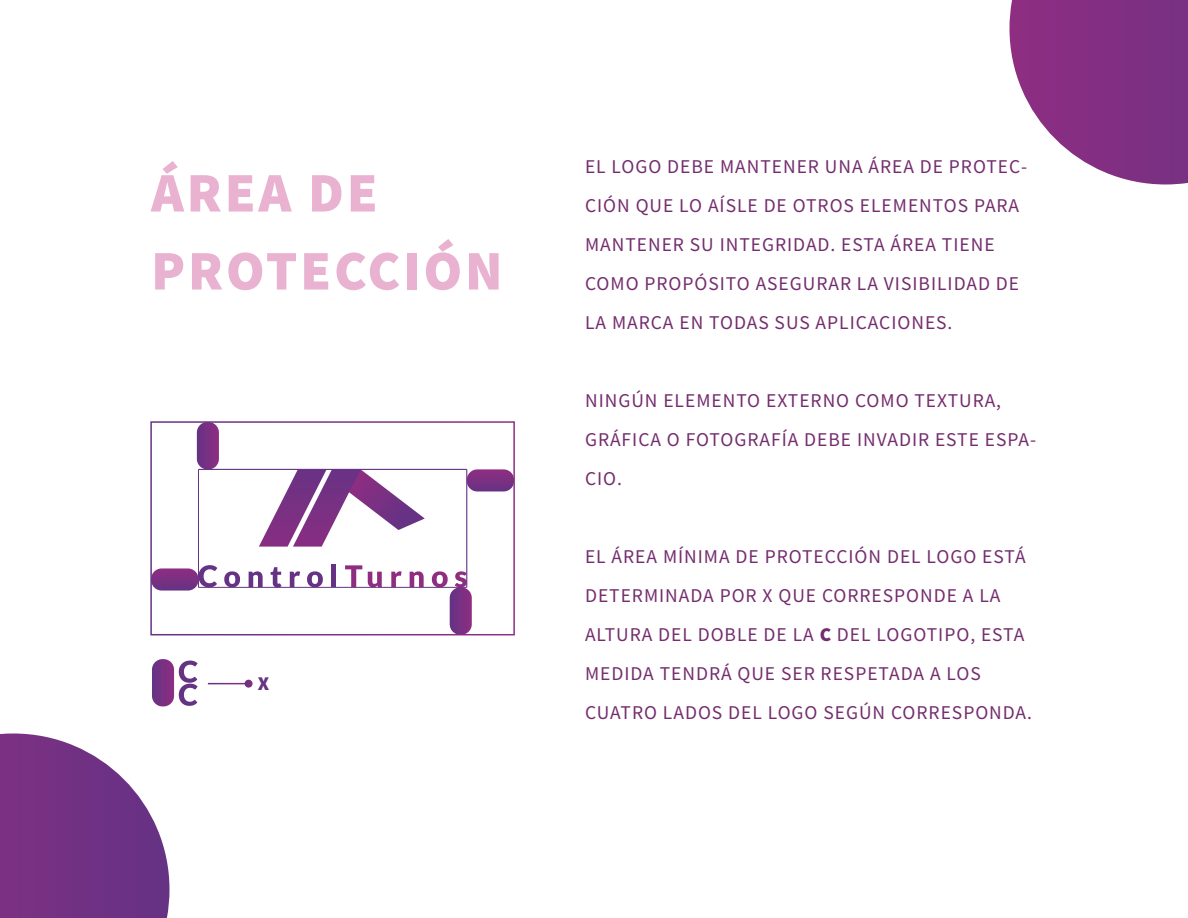
<style>
.page{position:relative;width:1188px;height:918px;background:#fff}
.page>*{position:absolute;margin:0;border:0;box-sizing:border-box;transform-origin:0 0}
.t1{font:900 55.95px/78px "Source Sans Pro";letter-spacing:.05em;color:#eab2d1}
.t2{font:19.5px/39px "Source Sans Pro";letter-spacing:.05em;color:#742d6e}
.t3{font:900 19.5px "Source Sans Pro";color:#653284}
.s1{font-weight:900}
</style>
<div class="page">
<svg style="left:259px;top:470px;width:166px;height:77px"></svg>
<svg style="left:224px;top:571px;width:16px;height:16px"></svg>
<svg style="left:249px;top:571px;width:14px;height:16px"></svg>
<svg style="left:271px;top:567px;width:11px;height:20px"></svg>
<svg style="left:290px;top:571px;width:10px;height:16px"></svg>
<svg style="left:307px;top:571px;width:16px;height:16px"></svg>
<hr style="left:332px;top:565px;width:4px;height:22px;background:#653284">
<svg style="left:345px;top:565px;width:17px;height:22px"></svg>
<svg style="left:368px;top:572px;width:14px;height:15px"></svg>
<svg style="left:391px;top:571px;width:11px;height:16px"></svg>
<svg style="left:410px;top:571px;width:14px;height:16px"></svg>
<svg style="left:197px;top:424px;width:22px;height:45px"></svg>
<svg style="left:432px;top:571px;width:40px;height:61px"></svg>
<hr style="left:198px;top:469px;width:269px;height:1px;background:#653284">
<hr style="left:198px;top:587px;width:269px;height:1px;background:#653284">
<hr style="left:466px;top:469px;width:1px;height:118px;background:#653284">
<hr style="left:198px;top:469px;width:1px;height:118px;background:#653284">
<svg style="left:467px;top:469px;width:45px;height:22px"></svg>
<svg style="left:153px;top:565px;width:64px;height:26px"></svg>
<div style="left:150px;top:421px;width:365px;height:214px;border:2px solid #fff"></div>
<svg style="left:152px;top:659px;width:46px;height:47px"></svg>
<svg style="left:245px;top:680px;width:8px;height:8px"></svg>
<svg style="left:0;top:734px;width:170px;height:184px"></svg>
<svg style="left:1010px;top:0;width:178px;height:184px"></svg>
<h1 class="t1" style="left:151px;top:153px;width:353px">ÁREA DE<br>PROTECCIÓN</h1>
<p class="t3" style="left:258px;top:670px;width:13px">X</p>
<p class="t2" style="left:585px;top:147px;width:444px">EL LOGO DEBE MANTENER UNA ÁREA DE PROTEC-CIÓN QUE LO AÍSLE DE OTROS ELEMENTOS PARA MANTENER SU INTEGRIDAD. ESTA ÁREA TIENE COMO PROPÓSITO ASEGURAR LA VISIBILIDAD DE LA MARCA EN TODAS SUS APLICACIONES.</p>
<p class="t2" style="left:585px;top:381px;width:453px">NINGÚN ELEMENTO EXTERNO COMO TEXTURA,<br>GRÁFICA O FOTOGRAFÍA DEBE INVADIR ESTE ESPA-<br>CIO.</p>
<p class="t2" style="left:585px;top:537px;width:448px">EL ÁREA MÍNIMA DE PROTECCIÓN DEL LOGO ESTÁ DETERMINADA POR X QUE CORRESPONDE A LA ALTURA DEL DOBLE DE LA <span class="s1">C</span> DEL LOGOTIPO, ESTA MEDIDA TENDRÁ QUE SER RESPETADA A LOS CUATRO LADOS DEL LOGO SEGÚN CORRESPONDA.</p>
</div>
